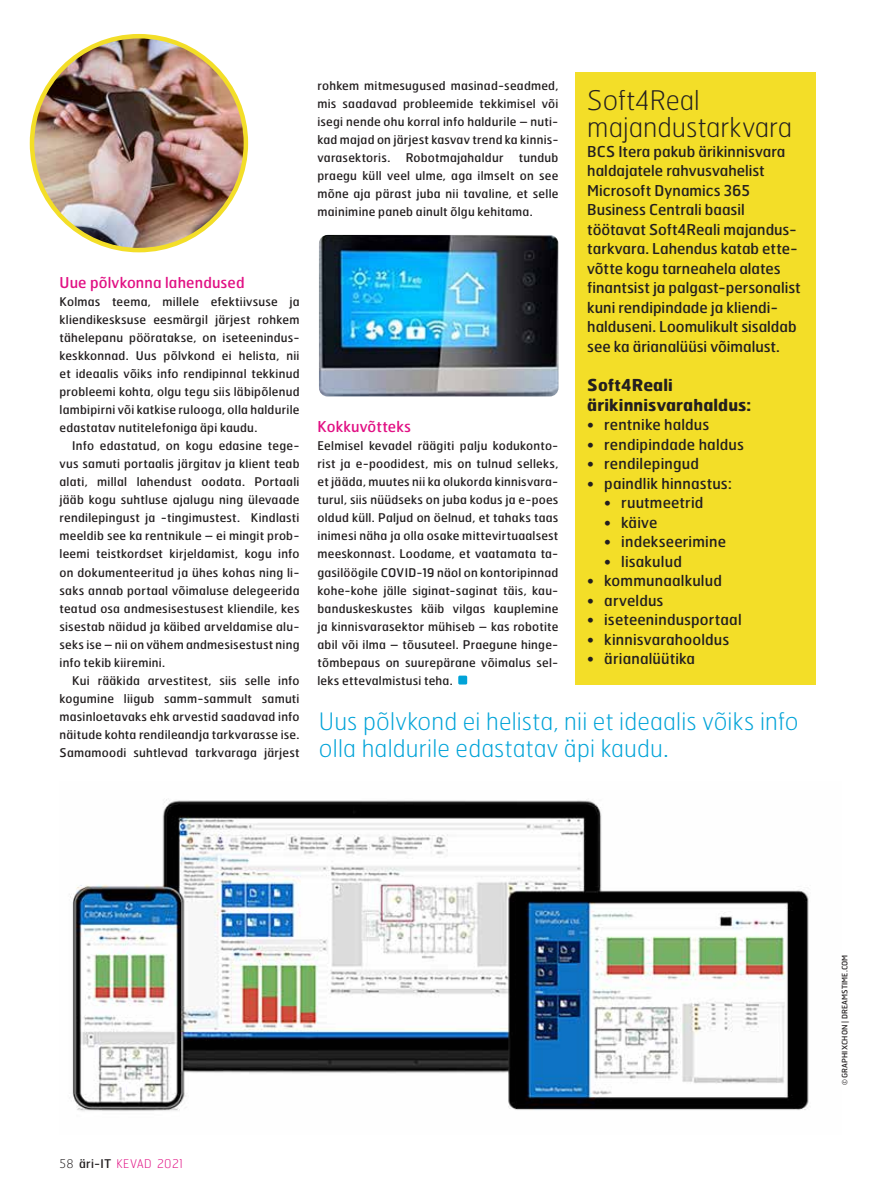
<style>
.page{position:relative;width:893px;height:1191px;background:#fff}
.page>*{position:absolute;margin:0;border:0;box-sizing:border-box;transform-origin:0 0}
.t1{font:100 27px/27px "Hermes";color:#231f20}
.t2{font:100 24px/27px "Hermes";letter-spacing:.01em;color:#00a3d8}
.t3{font:700 16.5px/19.5px "Hermes";letter-spacing:.005em;color:#231f20}
.t4{font:15px/19.5px "Hermes";letter-spacing:.005em;color:#231f20}
.t5{font:15px "Hermes";letter-spacing:.01em;color:#e11184}
.t6{font:12px/18px "Hermes";letter-spacing:.02em;color:#231f20;text-align:justify}
.t7{font:100 12px "Hermes";letter-spacing:.03em;color:#e11184}
.t8{font:7.5px "Hermes";letter-spacing:.01em;color:#231f20}
.s1{color:#231f20}
.s2{font-weight:400;color:#231f20}
</style>
<div class="page">
<div style="left:575px;top:72px;width:241px;height:612px;background:#f3de28"></div>
<img style="left:319px;top:235px;width:239px;height:161px">
<img style="left:69px;top:799px;width:740px;height:312px">
<img style="left:32px;top:36px;width:214px;height:214px;border-radius:107px">
<div style="left:458px;top:675px;width:9px;height:9px;background:#00a3d8"></div>
<p class="t5" style="left:60px;top:273px;width:187px">Uue põlvkonna lahendused</p>
<p class="t6" style="left:60px;top:293px;width:242px">Kolmas teema, millele efektiivsuse ja kliendikesksuse eesmärgil järjest rohkem tähelepanu pööratakse, on iseteenindus&shy;keskkonnad. Uus põlvkond ei helista, nii et ideaalis võiks info rendipinnal tekkinud probleemi kohta, olgu tegu siis läbipõlenud lambipirni või katkise rulooga, olla haldurile edastatav nutitelefoniga äpi kaudu.</p>
<p class="t6" style="left:60px;top:437px;width:242px;text-indent:13px">Info edastatud, on kogu edasine tege&shy;vus samuti portaalis järgitav ja klient teab alati, millal lahendust oodata. Portaali jääb kogu suhtluse ajalugu ning ülevaade rendilepingust ja -tingimustest. Kindlasti meeldib see ka rentnikule – ei mingit prob&shy;leemi teistkordset kirjeldamist, kogu info on dokumenteeritud ja ühes kohas ning li&shy;saks annab portaal võimaluse delegeerida teatud osa andmesisestusest kliendile, kes sisestab näidud ja käibed arveldamise alu&shy;seks ise – nii on vähem andmesisestust ning info tekib kiiremini.</p>
<p class="t6" style="left:60px;top:671px;width:242px;text-indent:13px">Kui rääkida arvestitest, siis selle info kogumine liigub samm-sammult samuti masinloetavaks ehk arvestid saadavad info näitude kohta rendileandja tarkvarasse ise.<br>Samamoodi suhtlevad tarkvaraga järjest</p>
<p class="t6" style="left:317px;top:77px;width:242px">rohkem mitmesugused masinad-seadmed, mis saadavad probleemide tekkimisel või isegi nende ohu korral info haldurile – nuti&shy;kad majad on järjest kasvav trend ka kinnis&shy;varasektoris.</p>
<p class="t6" style="left:317px;top:149px;width:242px;text-indent:201px">tundub praegu küll veel ulme, aga ilmselt on see mõne aja pärast juba nii tavaline, et selle mainimine paneb ainult õlgu kehitama.</p>
<p class="t6" style="left:406px;top:149px;width:99px">Robotmajahaldur</p>
<p class="t5" style="left:317px;top:417px;width:95px">Kokkuvõtteks</p>
<p class="t6" style="left:317px;top:437px;width:242px">Eelmisel kevadel räägiti palju kodukonto&shy;rist ja e-poodidest, mis on tulnud selleks, et jääda, muutes nii ka olukorda kinnisvara&shy;turul, siis nüüdseks on juba kodus ja e-poes oldud küll. Paljud on öelnud, et tahaks taas inimesi näha ja olla osake mittevirtuaalsest meeskonnast. Loodame, et vaatamata ta&shy;gasilöögile COVID-19 näol on kontoripinnad kohe-kohe jälle siginat-saginat täis, kau&shy;banduskeskustes käib vilgas kauplemine ja kinnisvarasektor mühiseb – kas robotite abil või ilma – tõusuteel. Praegune hinge&shy;tõmbepaus on suurepärane võimalus sel&shy;leks ettevalmistusi teha.</p>
<h1 class="t1" style="left:587px;top:86px;width:206px">Soft4Real majandustarkvara</h1>
<p class="t4" style="left:587px;top:141px;width:215px">BCS Itera pakub ärikinnisvara haldajatele rahvusvahelist<br>Microsoft Dynamics 365<br>Business Centrali baasil töötavat Soft4Reali majandus&shy;tarkvara. Lahendus katab ette&shy;võtte kogu tarneahela alates finantsist ja palgast-personalist kuni rendipindade ja kliendi&shy;halduseni. Loomulikult sisaldab see ka ärianalüüsi võimalust.</p>
<h3 class="t3" style="left:587px;top:374px;width:166px">Soft4Reali ärikinnisvarahaldus:</h3>
<p class="t4" style="left:587px;top:414px;width:124px">• rentnike haldus</p>
<p class="t4" style="left:587px;top:434px;width:158px">• rendipindade haldus</p>
<p class="t4" style="left:587px;top:453px;width:113px">• rendilepingud</p>
<p class="t4" style="left:587px;top:473px;width:146px">• paindlik hinnastus:</p>
<p class="t4" style="left:604px;top:492px;width:101px">• ruutmeetrid</p>
<p class="t4" style="left:604px;top:512px;width:55px">• käive</p>
<p class="t4" style="left:604px;top:531px;width:123px">• indekseerimine</p>
<p class="t4" style="left:604px;top:551px;width:79px">• lisakulud</p>
<p class="t4" style="left:587px;top:570px;width:136px">• kommunaalkulud</p>
<p class="t4" style="left:587px;top:590px;width:78px">• arveldus</p>
<p class="t4" style="left:587px;top:609px;width:156px">• iseteenindusportaal</p>
<p class="t4" style="left:587px;top:629px;width:144px">• kinnisvarahooldus</p>
<p class="t4" style="left:587px;top:648px;width:109px">• ärianalüütika</p>
<h2 class="t2" style="left:319px;top:707px;width:481px">Uus põlvkond ei helista, nii et ideaalis võiks info olla haldurile edastatav äpi kaudu.</h2>
<p class="t7" style="left:60px;top:1155px;width:125px"><span class="s1">58</span> <span class="s2">äri-IT</span> KEVAD 2021</p>
<p class="t8" style="left:840px;top:1085px;width:132px;rotate:-90deg">© GRAPHIXCHON | DREAMSTIME.COM</p>
</div>
